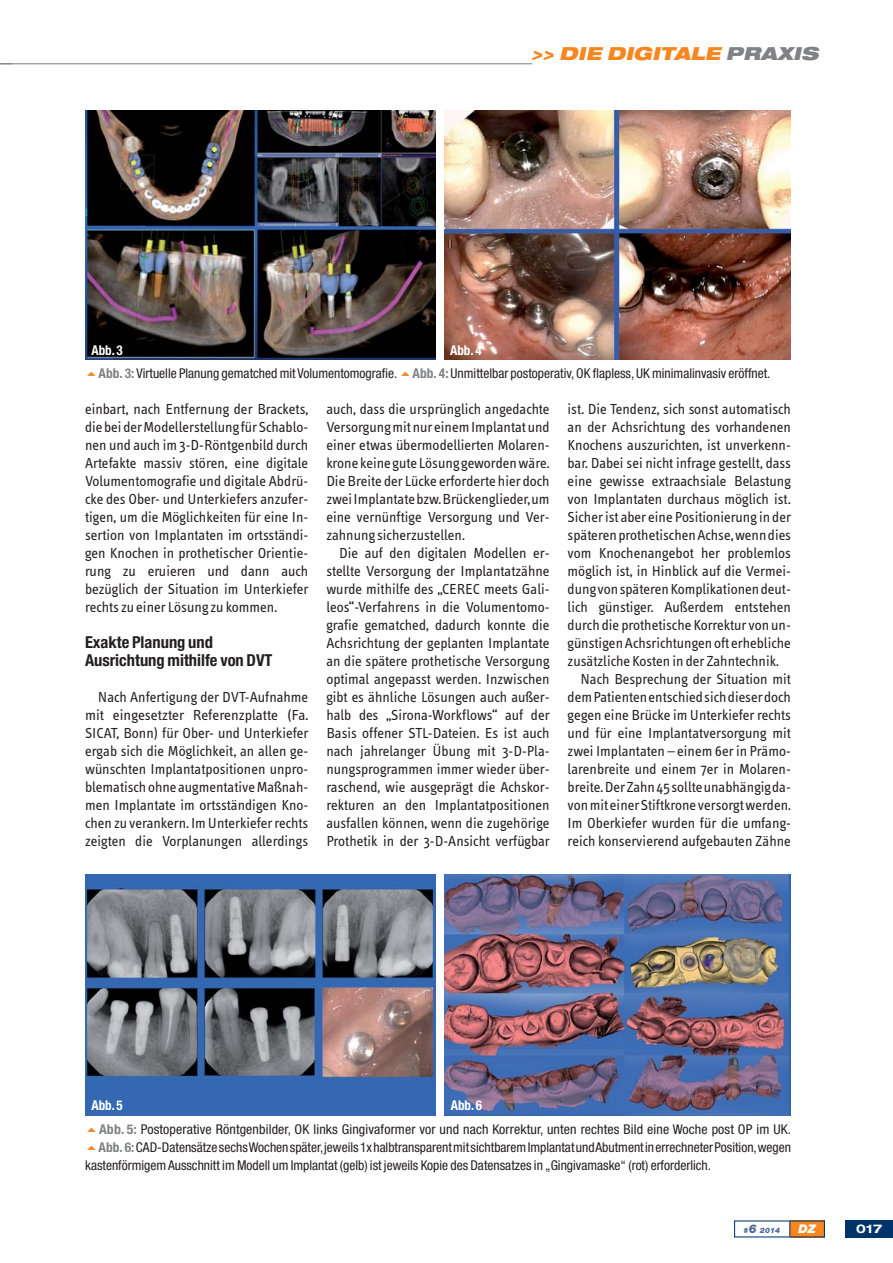
<style>
.page{position:relative;width:893px;height:1263px;background:#fff}
.page>*{position:absolute;margin:0;border:0;box-sizing:border-box;transform-origin:0 0}
.t1{font:italic 900 expanded 18px "Helvetica Neue";color:#f6861f}
.t2{font:700 condensed 16.5px/18px "Helvetica Neue";color:#231f20}
.t3{font:15px/18px "Info Text";color:#231f20;text-align:justify}
.t4{font:condensed 13.5px/23.5px "Helvetica Neue";color:#231f20}
.t5{font:700 condensed 13.5px "Helvetica Neue";color:#fff}
.t6{font:700 expanded 12px "Helvetica Neue";color:#fff}
.t7{font:italic 900 12px "Helvetica Neue";color:#fff}
.t8{font:italic 900 7.5px "Helvetica Neue";color:#516b98}
.s1{color:#808285}
.s2{font-weight:700;color:#fff}
.s3{font-weight:700;color:#808285}
.s4{font-size:12px}
</style>
<div class="page">
<div style="left:790px;top:1220px;width:35px;height:17px;background:#f6861f"></div>
<div style="left:845px;top:1220px;width:48px;height:17px;background:#003369"></div>
<svg style="left:789px;top:1221px;width:1px;height:16px"></svg>
<img style="left:85px;top:111px;width:350px;height:249px">
<img style="left:444px;top:111px;width:347px;height:249px">
<img style="left:85px;top:874px;width:350px;height:241px">
<img style="left:444px;top:874px;width:347px;height:241px">
<hr style="left:0;top:63px;width:532px;height:1px;background:#808285">
<p class="t1" style="left:532px;top:45px;width:292px">&gt;&gt; DIE DIGITALE <span class="s1">PRAXIS</span></p>
<p class="t5" style="left:450px;top:345px;width:33px">Abb. 4</p>
<p class="t4" style="left:99px;top:340px;width:673px;text-indent:-7px"><span class="s2">Abb. 3<br></span><span class="s3">Abb. 3:</span> Virtuelle Planung gematched mit Volumentomografie. <span class="s3">Abb. 4:</span> Unmittelbar postoperativ, OK flapless, UK minimalinvasiv eröffnet.</p>
<p class="t3" style="left:85px;top:401px;width:225px">einbart, nach Entfernung der Brackets, die bei der Modellerstellung für Schablo&shy;nen und auch im 3-D-Röntgenbild durch Artefakte massiv stören, eine digitale Volumentomografie und digitale Abdrü&shy;cke des Ober- und Unterkiefers anzufer&shy;tigen, um die Möglichkeiten für eine In&shy;sertion von Implantaten im ortsständi&shy;gen Knochen in prothetischer Orientie&shy;rung zu eruieren und dann auch bezüglich der Situation im Unterkiefer rechts zu einer Lösung zu kommen.</p>
<p class="t2" style="left:85px;top:635px;width:189px">Exakte Planung und<br>Ausrichtung mithilfe von DVT</p>
<p class="t3" style="left:85px;top:689px;width:225px;text-indent:13px">Nach Anfertigung der DVT-Aufnahme mit eingesetzter Referenzplatte (Fa.<br>SICAT, Bonn) für Ober- und Unterkiefer ergab sich die Möglichkeit, an allen ge&shy;wünschten Implantatpositionen unpro&shy;blematisch ohne augmentative Maßnah&shy;men Implantate im ortsständigen Kno&shy;chen zu verankern. Im Unterkiefer rechts zeigten die Vorplanungen allerdings</p>
<p class="t3" style="left:326px;top:401px;width:225px">auch, dass die ursprünglich angedachte Versorgung mit nur einem Implantat und einer etwas übermodellierten Molaren&shy;krone keine gute Lösung geworden wäre.<br>Die Breite der Lücke erforderte hier doch zwei Implantate bzw. Brückenglieder, um eine vernünftige Versorgung und Ver&shy;zahnung sicherzustellen.</p>
<p class="t3" style="left:326px;top:545px;width:225px;text-indent:13px">Die auf den digitalen Modellen er&shy;stellte Versorgung der Implantatzähne wurde mithilfe des „CEREC meets Gali&shy;leos“-Verfahrens in die Volumentomo&shy;grafie gematched, dadurch konnte die Achsrichtung der geplanten Implantate an die spätere prothetische Versorgung optimal angepasst werden. Inzwischen gibt es ähnliche Lösungen auch außer&shy;halb des „Sirona-Workflows“ auf der Basis offener STL-Dateien. Es ist auch nach jahrelanger Übung mit 3-D-Pla&shy;nungsprogrammen immer wieder über&shy;raschend, wie ausgeprägt die Achskor&shy;rekturen an den Implantatpositionen ausfallen können, wenn die zugehörige Prothetik in der 3-D-Ansicht verfügbar</p>
<p class="t3" style="left:568px;top:401px;width:225px">ist. Die Tendenz, sich sonst automatisch</p>
<p class="t3" style="left:568px;top:419px;width:225px">an der Achsrichtung des vorhandenen</p>
<p class="t3" style="left:568px;top:437px;width:225px">Knochens auszurichten, ist unverkenn-</p>
<p class="t3" style="left:568px;top:455px;width:225px">bar. Dabei sei nicht infrage gestellt, dass</p>
<p class="t3" style="left:568px;top:473px;width:225px">eine gewisse extraachsiale Belastung</p>
<p class="t3" style="left:568px;top:491px;width:225px">von Implantaten durchaus möglich ist.</p>
<p class="t3" style="left:568px;top:509px;width:225px">Sicher ist aber eine Positionierung in der</p>
<p class="t3" style="left:568px;top:527px;width:225px">späteren prothetischen Achse, wenn dies</p>
<p class="t3" style="left:568px;top:545px;width:225px">vom Knochenangebot her problemlos</p>
<p class="t3" style="left:568px;top:563px;width:225px">möglich ist, in Hinblick auf die Vermei-</p>
<p class="t3" style="left:568px;top:581px;width:225px">dung von späteren Komplikationen deut-</p>
<p class="t3" style="left:568px;top:599px;width:225px">lich günstiger. Außerdem entstehen</p>
<p class="t3" style="left:568px;top:617px;width:225px">durch die prothetische Korrektur von un-</p>
<p class="t3" style="left:568px;top:635px;width:225px">günstigen Achsrichtungen oft erhebliche</p>
<p class="t3" style="left:568px;top:653px;width:213px">zusätzliche Kosten in der Zahntechnik.</p>
<p class="t3" style="left:580px;top:671px;width:212px">Nach Besprechung der Situation mit</p>
<p class="t3" style="left:568px;top:689px;width:225px">dem Patienten entschied sich dieser doch</p>
<p class="t3" style="left:568px;top:707px;width:225px">gegen eine Brücke im Unterkiefer rechts</p>
<p class="t3" style="left:568px;top:725px;width:225px">und für eine Implantatversorgung mit</p>
<p class="t3" style="left:568px;top:743px;width:225px">zwei Implantaten – einem 6er in Prämo-</p>
<p class="t3" style="left:568px;top:761px;width:225px">larenbreite und einem 7er in Molaren-</p>
<p class="t3" style="left:568px;top:779px;width:225px">breite. Der Zahn 45 sollte unabhängig da-</p>
<p class="t3" style="left:568px;top:797px;width:225px">von mit einer Stiftkrone versorgt werden.</p>
<p class="t3" style="left:568px;top:815px;width:225px">Im Oberkiefer wurden für die umfang-</p>
<p class="t3" style="left:568px;top:833px;width:225px">reich konservierend aufgebauten Zähne</p>
<p class="t4" style="left:99px;top:1095px;width:693px;line-height:24px;text-indent:-8px"><span class="s2">Abb. 5<br></span><span class="s3">Abb. 5:</span> Postoperative Röntgenbilder, OK links Gingivaformer vor und nach Korrektur, unten rechtes Bild eine Woche post OP im UK.</p>
<p class="t4" style="left:85px;top:1140px;width:707px;line-height:18px;text-indent:13px"><span class="s3">Abb. 6:</span> CAD-Datensätze sechs Wochen später, jeweils 1x halbtransparent mit sichtbarem Implantat und Abutment in errechneter Position, wegen kastenförmigem Ausschnitt im Modell um Implantat (gelb) ist jeweils Kopie des Datensatzes in „Gingivamaske“ (rot) erforderlich.</p>
<p class="t5" style="left:451px;top:1100px;width:33px">Abb. 6</p>
<p class="t8" style="left:744px;top:1227px;width:38px">#<span class="s4">6</span> 2014</p>
<p class="t7" style="left:798px;top:1224px;width:19px">DZ</p>
<p class="t6" style="left:856px;top:1224px;width:27px">017</p>
</div>
